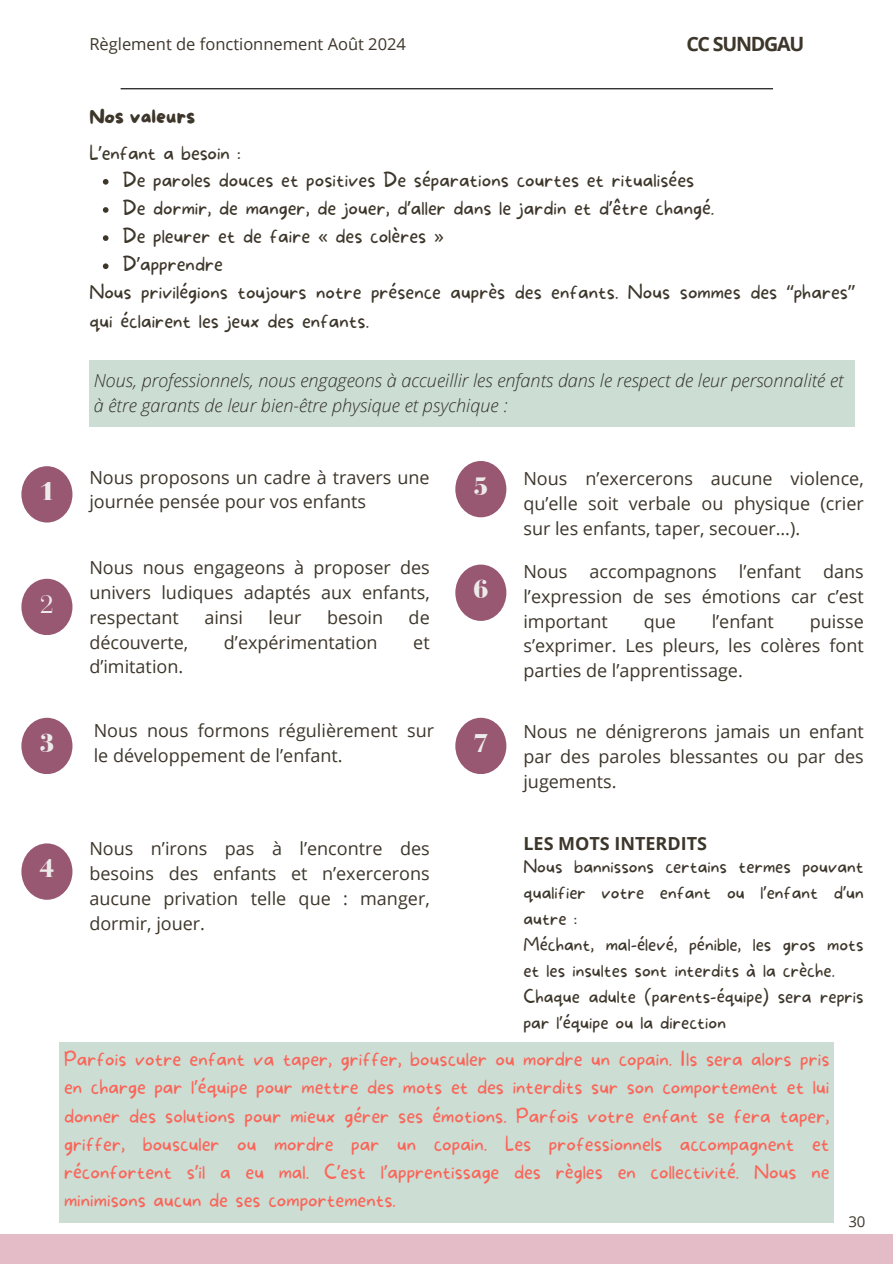
<style>
.page{position:relative;width:894px;height:1264px;background:#fff}
.page>*{position:absolute;margin:0;border:0;box-sizing:border-box;transform-origin:0 0}
.t1{font:900 25.5px "Bauer Bodoni Pro";color:#edebe9}
.t2{font:25.5px "Bauer Bodoni Pro";color:#edebe9}
.t3{font:700 19.65px "Open Sans";letter-spacing:-.065em;color:#3d362b}
.t4{font:100 19.5px/28.2px "More Sugar";color:#fa6559;text-align:justify}
.t5{font:100 19.5px/28.2px "More Sugar";color:#3d362b}
.t6{font:19.5px "More Sugar";color:#3d362b}
.t7{font:18px/24.8px "Open Sans";color:#3d362b;text-align:justify}
.t8{font:100 18px/26px "More Sugar";color:#3d362b}
.t9{font:italic 300 18px/24.8px "Open Sans";color:#32312c}
.t10{font:16.5px "Open Sans";color:#3d362b}
.t11{font:15px "Open Sans";color:#3d362b}
.s1{font-family:"Noto Sans";font-weight:400}
.s2{font-family:"Open Sans";font-weight:700}
</style>
<div class="page">
<hr style="left:121px;top:88px;width:651px;height:1px;background:#000">
<div style="left:0;top:1233px;width:892px;height:30px;background:#e4bcc7"></div>
<div style="left:89px;top:360px;width:765px;height:66px;background:#ccddd3"></div>
<svg style="left:103px;top:179px;width:5px;height:6px"></svg>
<svg style="left:103px;top:207px;width:5px;height:6px"></svg>
<svg style="left:103px;top:235px;width:5px;height:6px"></svg>
<svg style="left:103px;top:263px;width:5px;height:6px"></svg>
<div style="left:21px;top:466px;width:51px;height:56px;background:#985872;border-radius:50%"></div>
<div style="left:21px;top:578px;width:51px;height:57px;background:#985872;border-radius:50%"></div>
<div style="left:21px;top:717px;width:51px;height:57px;background:#985872;border-radius:50%"></div>
<div style="left:21px;top:843px;width:51px;height:56px;background:#985872;border-radius:50%"></div>
<div style="left:455px;top:461px;width:51px;height:56px;background:#985872;border-radius:50%"></div>
<div style="left:455px;top:564px;width:51px;height:57px;background:#985872;border-radius:50%"></div>
<div style="left:455px;top:717px;width:51px;height:57px;background:#985872;border-radius:50%"></div>
<div style="left:60px;top:1041px;width:773px;height:181px;background:#ccddd3"></div>
<h2 class="t10" style="left:89px;top:33px;width:318px">Règlement de fonctionnement Août 2024</h2>
<h2 class="t3" style="left:686px;top:30px;width:119px">CC SUNDGAU</h2>
<p class="t6" style="left:89px;top:106px;width:108px">Nos valeurs</p>
<p class="t5" style="left:89px;top:139px;width:153px">L<span class="s1">’</span>enfant a besoin :</p>
<p class="t5" style="left:122px;top:166px;width:573px">De paroles douces et positives De séparations courtes et ritualisées</p>
<h2 class="t5" style="left:122px;top:195px;width:593px">De dormir, de manger, de jouer, d<span class="s1">’</span>aller dans le jardin et d<span class="s1">’</span>être changé.</h2>
<h2 class="t5" style="left:122px;top:223px;width:323px">De pleurer et de faire <span class="s1">«</span> des colères <span class="s1">»</span></h2>
<p class="t5" style="left:122px;top:251px;width:102px">D<span class="s1">’</span>apprendre</p>
<h2 class="t5" style="left:89px;top:279px;width:767px">Nous privilégions toujours notre présence auprès des enfants. Nous sommes des <span class="s1">“</span>phares<span class="s1">” </span>qui éclairent les jeux des enfants.</h2>
<p class="t9" style="left:94px;top:367px;width:751px">Nous, professionnels, nous engageons à accueillir les enfants dans le respect de leur personnalité et à être garants de leur bien-être physique et psychique :</p>
<p class="t1" style="left:39px;top:481px;width:17px">1</p>
<h2 class="t2" style="left:40px;top:593px;width:16px">2</h2>
<p class="t1" style="left:39px;top:732px;width:17px">3</p>
<p class="t7" style="left:89px;top:464px;width:342px">Nous proposons un cadre à travers une journée pensée pour vos enfants</p>
<h2 class="t7" style="left:89px;top:555px;width:342px">Nous nous engageons à proposer des univers ludiques adaptés aux enfants, respectant</h2>
<h2 class="t7" style="left:204px;top:604px;width:40px">ainsi</h2>
<h2 class="t7" style="left:268px;top:604px;width:35px">leur</h2>
<h2 class="t7" style="left:327px;top:604px;width:58px">besoin</h2>
<h2 class="t7" style="left:408px;top:604px;width:23px">de</h2>
<h2 class="t7" style="left:89px;top:629px;width:100px">découverte,</h2>
<h2 class="t7" style="left:224px;top:629px;width:155px">d’expérimentation</h2>
<h2 class="t7" style="left:413px;top:629px;width:18px">et</h2>
<h2 class="t7" style="left:89px;top:654px;width:95px">d’imitation.</h2>
<p class="t7" style="left:94px;top:717px;width:342px">Nous nous formons régulièrement sur le développement de l’enfant.</p>
<h2 class="t1" style="left:473px;top:476px;width:17px">5</h2>
<h2 class="t1" style="left:473px;top:579px;width:17px">6</h2>
<p class="t1" style="left:473px;top:732px;width:17px">7</p>
<p class="t7" style="left:523px;top:465px;width:342px">Nous n’exercerons aucune violence, qu’elle soit verbale ou physique (crier sur les enfants, taper, secouer…).</p>
<p class="t7" style="left:523px;top:559px;width:342px">Nous accompagnons l’enfant dans l’expression de ses émotions car c’est important</p>
<p class="t7" style="left:643px;top:608px;width:34px">que</p>
<p class="t7" style="left:711px;top:608px;width:64px">l’enfant</p>
<p class="t7" style="left:523px;top:608px;width:342px;text-indent:286px">puisse s’exprimer. Les pleurs, les colères font parties de l’apprentissage.</p>
<h2 class="t7" style="left:523px;top:719px;width:342px">Nous ne dénigrerons jamais un enfant par des paroles blessantes ou par des jugements.</h2>
<h2 class="t1" style="left:39px;top:858px;width:17px">4</h2>
<h2 class="t7" style="left:89px;top:836px;width:342px">Nous n’irons pas à l’encontre des besoins des enfants et n’exercerons aucune privation telle que : manger, dormir, jouer.</h2>
<p class="t8" style="left:523px;top:832px;width:342px;line-height:23.7px"><span class="s2">LES MOTS INTERDITS<br></span>Nous bannissons certains termes pouvant</p>
<p class="t8" style="left:523px;top:880px;width:342px">qualifier votre enfant ou l<span class="s1">’</span>enfant d<span class="s1">’</span>un autre :<br>Méchant, mal-élevé, pénible, les gros mots et les insultes sont interdits à la crèche.<br>Chaque adulte (parents-équipe) sera repris par l<span class="s1">’</span>équipe ou la direction</p>
<h2 class="t4" style="left:64px;top:1045px;width:766px">Parfois votre enfant va taper, griffer, bousculer ou mordre un copain. Ils sera alors pris en charge par l<span class="s1">’</span>équipe pour mettre des mots et des interdits sur son comportement et lui donner des solutions pour mieux gérer ses émotions. Parfois votre enfant se fera taper, griffer, bousculer ou mordre par un copain. Les professionnels accompagnent et réconfortent s<span class="s1">’</span>il a eu mal. C<span class="s1">’</span>est l<span class="s1">’</span>apprentissage des règles en collectivité. Nous ne minimisons aucun de ses comportements.</h2>
<h1 class="t11" style="left:848px;top:1210px;width:19px">30</h1>
</div>
